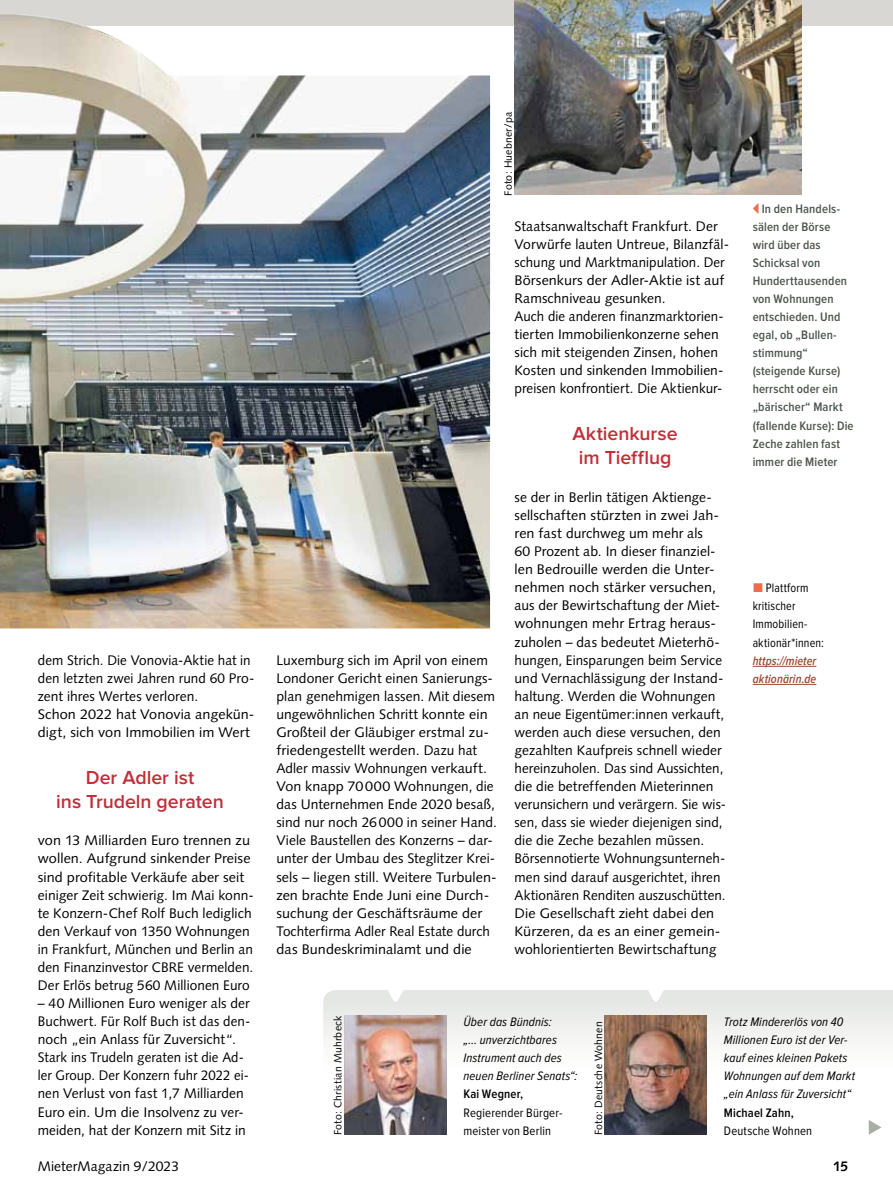
<style>
.page{position:relative;width:893px;height:1191px;background:#fff}
.page>*{position:absolute;margin:0;border:0;box-sizing:border-box;transform-origin:0 0}
.t1{font:600 19.5px/24px "Proxima Nova";color:#c32e38;text-align:center}
.t2{font:13.8px/18px "Syntax";letter-spacing:.005em;color:#000}
.t3{font:13.8px/18px "Syntax";letter-spacing:.005em;color:#000;scale:1.04 1}
.t4{font:700 13.8px "Syntax";color:#000}
.t5{font:600 12.75px/18px "Proxima Nova Cond";letter-spacing:.01em;color:#4d554e}
.t6{font:italic 12.75px/18px "Proxima Nova Cond";letter-spacing:.01em;color:#000}
.t7{font:12.75px/18px "Proxima Nova Cond";letter-spacing:.015em;color:#000}
.t8{font:12.75px/18px "Proxima Nova Cond";letter-spacing:.015em;color:#000;scale:.95 1}
.t9{font:italic 600 12.75px/18px "Proxima Nova Cond";letter-spacing:.01em;color:#9c4a34;scale:.95 1}
.t10{font:600 12.75px "Proxima Nova Cond";letter-spacing:.01em;color:#000}
.t11{font:10.5px "Syntax";letter-spacing:.02em;color:#000}
.s1{font-family:"European Pi Three";font-weight:400;color:#eb6d4c}
.s2{font-family:"European Pi Three";color:#eb6d4c}
</style>
<div class="page">
<div style="left:0;top:0;width:893px;height:26px;background:#d8d7d4"></div>
<svg style="left:323px;top:990px;width:570px;height:108px"></svg>
<img style="left:0;top:14px;width:490px;height:614px">
<img style="left:514px;top:0;width:288px;height:194px">
<hr style="left:753px;top:666px;width:63px;height:1px;background:#9c4a34">
<hr style="left:753px;top:684px;width:63px;height:1px;background:#9c4a34">
<svg style="left:869px;top:1120px;width:12px;height:14px"></svg>
<img style="left:344px;top:1015px;width:102px;height:119px">
<svg style="left:387px;top:990px;width:17px;height:12px"></svg>
<img style="left:605px;top:1015px;width:102px;height:119px">
<svg style="left:647px;top:990px;width:17px;height:12px"></svg>
<p class="t11" style="left:502px;top:196px;width:85px;rotate:-90deg">Foto: Huebner/pa</p>
<p class="t2" style="left:514px;top:217px;width:216px">Staatsanwaltschaft Frankfurt. Der Vorwürfe lauten Untreue, Bilanzfäl&shy;schung und Marktmanipulation. Der Börsenkurs der Adler-Aktie ist auf Ramschniveau gesunken.<br>Auch die anderen finanzmarkt orien&shy;tierten Immobilienkonzerne sehen sich mit steigenden Zinsen, hohen Kosten und sinkenden Immobilien&shy;preisen konfrontiert. Die Aktienkur-</p>
<h1 class="t1" style="left:573px;top:422px;width:106px">Aktienkurse im Tiefflug</h1>
<p class="t5" style="left:753px;top:200px;width:103px"><span class="s1">B</span> In den Handels&shy;sälen der Börse wird über das<br>Schicksal von<br>Hunderttausenden von Wohnungen entschieden. Und egal, ob „Bullen&shy;stimmung“ (steigende Kurse) herrscht oder ein „bärischer“ Markt (fallende Kurse): Die<br>Zeche zahlen fast immer die Mieter</p>
<p class="t2" style="left:514px;top:488px;width:213px">se der in Berlin tätigen Aktienge&shy;sellschaften stürzten in zwei Jah&shy;ren fast durchweg um mehr als<br>60 Prozent ab. In dieser finanziel&shy;len Bedrouille werden die Unter&shy;nehmen noch stärker versuchen, aus der Bewirtschaftung der Miet&shy;wohnungen mehr Ertrag heraus&shy;zuholen – das be deutet Mieterhö&shy;hungen, Einspa rungen beim Service und Vernachlässi gung der Instand&shy;haltung. Werden die Wohnungen an neue Eigentü mer:innen verkauft, werden auch diese versuchen, den gezahlten Kauf preis schnell wieder hereinzuholen. Das sind Aussichten, die die betreffenden Mieterinnen verunsichern und verärgern. Sie wis&shy;sen, dass sie wieder diejenigen sind, die die Zeche bezahlen müssen.<br>Börsennotierte Wohnungsunterneh&shy;men sind darauf ausgerichtet, ihren Aktionären Renditen auszuschütten.<br>Die Gesellschaft zieht dabei den Kürzeren, da es an einer gemein&shy;wohlorientierten Bewirtschaftung</p>
<p class="t8" style="left:753px;top:579px;width:76px"><span class="s2">L</span> Plattform kritischer<br>Immobilien&shy;aktionär*innen:</p>
<p class="t9" style="left:753px;top:652px;width:69px">https://mieter aktionärin.de</p>
<p class="t2" style="left:38px;top:651px;width:218px">dem Strich. Die Vonovia-Aktie hat in den letzten zwei Jahren rund 60 Pro&shy;zent ihres Wertes verloren.<br>Schon 2022 hat Vonovia angekün&shy;digt, sich von Immobilien im Wert</p>
<p class="t2" style="left:276px;top:651px;width:222px">Luxemburg sich im April von einem Londoner Gericht einen Sanierungs&shy;plan genehmigen lassen. Mit diesem ungewöhnlichen Schritt konnte ein Großteil der Gläubiger erstmal zu&shy;friedengestellt werden. Dazu hat Adler massiv Wohnungen verkauft.<br>Von knapp 70 000 Wohnungen, die das Unternehmen Ende 2020 besaß, sind nur noch 26 000 in seiner Hand.<br>Viele Baustellen des Konzerns – dar&shy;unter der Umbau des Steglitzer Krei&shy;sels – liegen still. Weitere Turbulen&shy;zen brachte Ende Juni eine Durch&shy;suchung der Geschäftsräume der Tochterfirma Adler Real Estate durch das Bundeskriminalamt und die</p>
<h1 class="t1" style="left:56px;top:766px;width:169px">Der Adler ist<br>ins Trudeln geraten</h1>
<p class="t3" style="left:38px;top:831px;width:209px">von 13 Milliarden Euro trennen zu wollen. Aufgrund sinkender Preise sind profitable Verkäufe aber seit einiger Zeit schwierig. Im Mai konn&shy;te Konzern-Chef Rolf Buch lediglich den Verkauf von 1350 Wohnungen in Frankfurt, München und Berlin an den Finanzinvestor CBRE vermelden.<br>Der Erlös betrug 560 Millionen Euro</p>
<p class="t2" style="left:38px;top:994px;width:214px">– 40 Millionen Euro weniger als der Buchwert. Für Rolf Buch ist das den&shy;noch „ein Anlass für Zuversicht“.<br>Stark ins Trudeln geraten ist die Ad&shy;ler Group. Der Konzern fuhr 2022 ei&shy;nen Verlust von fast 1,7 Milliarden Euro ein. Um die Insolvenz zu ver&shy;meiden, hat der Konzern mit Sitz in</p>
<p class="t2" style="left:38px;top:1157px;width:143px">MieterMagazin 9/2023</p>
<p class="t4" style="left:833px;top:1158px;width:17px">15</p>
<p class="t11" style="left:332px;top:1135px;width:121px;rotate:-90deg">Foto: Christian Muhrbeck</p>
<p class="t6" style="left:463px;top:1013px;width:115px">Über das Bündnis:<br>„… unverzichtbares<br>Instrument auch des neuen Berliner Senats“:</p>
<p class="t11" style="left:592px;top:1135px;width:115px;rotate:-90deg">Foto: Deutsche Wohnen</p>
<p class="t6" style="left:724px;top:1013px;width:133px">Trotz Mindererlös von 40<br>Millionen Euro ist der Ver&shy;kauf eines kleinen Pakets<br>Wohnungen auf dem Markt „ein Anlass für Zuversicht“</p>
<p class="t10" style="left:463px;top:1088px;width:61px">Kai Wegner,</p>
<p class="t7" style="left:463px;top:1103px;width:100px">Regierender Bürger&shy;meister von Berlin</p>
<p class="t10" style="left:724px;top:1106px;width:71px">Michael Zahn,</p>
<p class="t7" style="left:724px;top:1121px;width:90px">Deutsche Wohnen</p>
</div>
